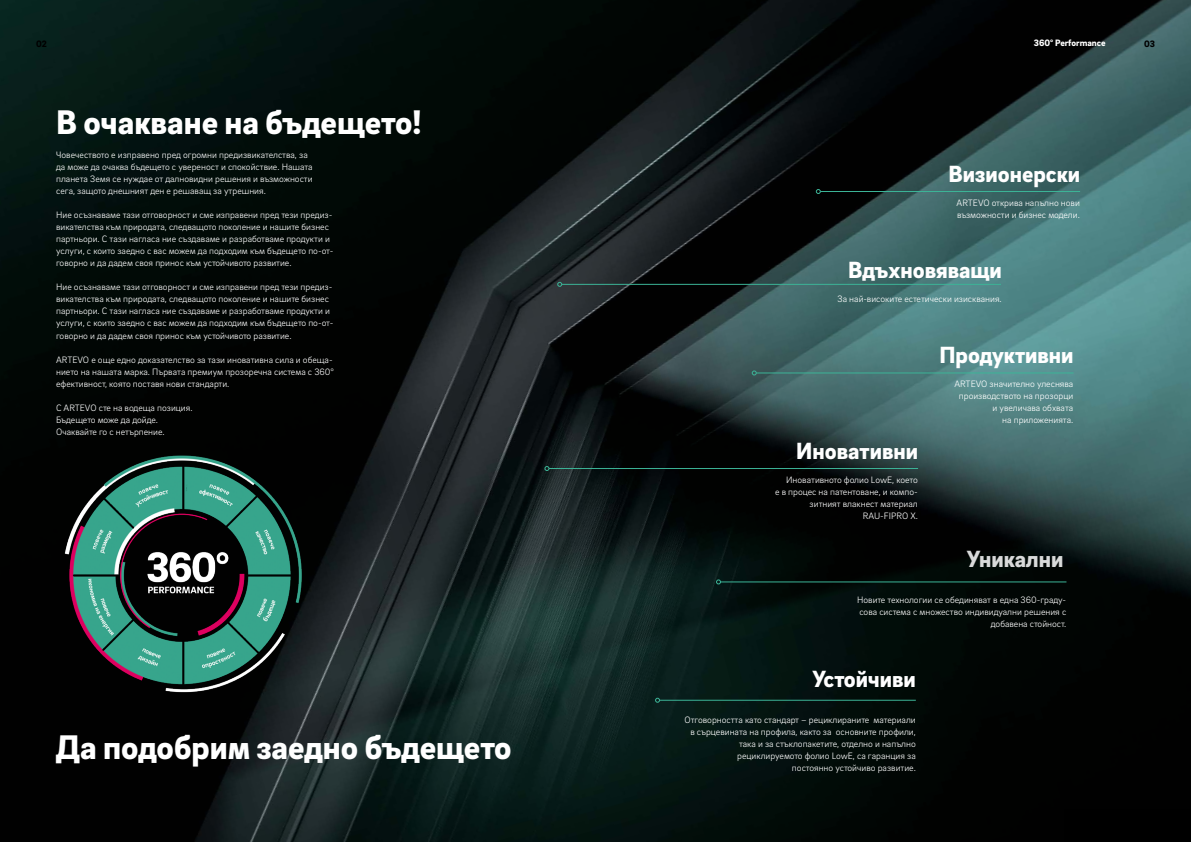
<style>
.page{position:relative;width:1191px;height:842px;background:#fff}
.page>*{position:absolute;margin:0;border:0;box-sizing:border-box;transform-origin:0 0}
._01__Headline_-_35pt{font:900 35px "Brix Sans";color:#fff}
._02__Headline_-_24pt{font:900 24px "Brix Sans";color:#fff}
._02__Headline_-_24pt-2{font:900 24px "Brix Sans";color:#d9dada}
._16__Body_text_-_9_5{font:300 9.5px/12px "Brix Sans";color:#fff}
.MP__Live_column_titl{font:900 9.5px "Brix Sans";color:#fff}
.MP__Page_numbers_-_9{font:900 9.5px "Brix Sans";color:#000}
</style>
<div class="page">
<img style="left:0;top:0;width:1191px;height:842px">
<div style="left:1064px;top:810px;width:127px;height:32px;background:#000"></div>
<img style="left:42px;top:438px;width:278px;height:278px">
<hr style="left:659px;top:700px;width:256px;height:1px;background:#3cb497">
<svg style="left:655px;top:698px;width:5px;height:5px"></svg>
<hr style="left:562px;top:284px;width:439px;height:1px;background:#3cb497">
<svg style="left:557px;top:282px;width:5px;height:5px"></svg>
<hr style="left:756px;top:372px;width:317px;height:1px;background:#3cb497">
<svg style="left:751px;top:370px;width:5px;height:5px"></svg>
<hr style="left:720px;top:581px;width:346px;height:1px;background:#3cb497">
<svg style="left:716px;top:579px;width:5px;height:5px"></svg>
<hr style="left:549px;top:468px;width:369px;height:1px;background:#3cb497">
<svg style="left:544px;top:466px;width:5px;height:5px"></svg>
<hr style="left:820px;top:191px;width:260px;height:1px;background:#3cb497">
<svg style="left:816px;top:189px;width:5px;height:5px"></svg>
<p class="MP__Page_numbers_-_9" style="left:36px;top:37px;width:12px">02</p>
<p class="MP__Live_column_titl" style="left:1033px;top:37px;width:73px">360° Performance</p>
<p class="MP__Page_numbers_-_9" style="left:1144px;top:37px;width:12px">03</p>
<p class="_01__Headline_-_35pt" style="left:56px;top:100px;width:367px">В очакване на бъдещето!</p>
<p class="_16__Body_text_-_9_5" style="left:56px;top:149px;width:258px">Човечеството е изправено пред огромни предизвикателства, за да може да очаква бъдещето с увереност и спокойствие. Нашата планета Земя се нуждае от далновидни решения и възможности сега, защото днешният ден е решаващ за утрешния.</p>
<p class="_16__Body_text_-_9_5" style="left:56px;top:209px;width:279px">Ние осъзнаваме тази отговорност и сме изправени пред тези предиз&shy;викателства към природата, следващото поколение и нашите бизнес партньори. С тази нагласа ние създаваме и разработваме продукти и услуги, с които заедно с вас можем да подходим към бъдещето по-от&shy;говорно и да дадем своя принос към устойчивото развитие.</p>
<p class="_16__Body_text_-_9_5" style="left:56px;top:281px;width:279px">Ние осъзнаваме тази отговорност и сме изправени пред тези предиз&shy;викателства към природата, следващото поколение и нашите бизнес партньори. С тази нагласа ние създаваме и разработваме продукти и услуги, с които заедно с вас можем да подходим към бъдещето по-от&shy;говорно и да дадем своя принос към устойчивото развитие.</p>
<p class="_16__Body_text_-_9_5" style="left:56px;top:353px;width:279px">ARTEVO е още едно доказателство за тази иновативна сила и обеща&shy;нието на нашата марка. Първата премиум прозоречна система с 360° ефективност, която поставя нови стандарти.</p>
<p class="_16__Body_text_-_9_5" style="left:56px;top:401px;width:138px">С ARTEVO сте на водеща позиция.<br>Бъдещето може да дойде.<br>Очаквайте го с нетърпение.</p>
<p class="_01__Headline_-_35pt" style="left:56px;top:724px;width:457px">Да подобрим заедно бъдещето</p>
<p class="_02__Headline_-_24pt" style="left:948px;top:159px;width:133px">Визионерски</p>
<p class="_16__Body_text_-_9_5" style="left:956px;top:197px;width:125px">ARTEVO открива напълно нови възможности и бизнес модели.</p>
<p class="_02__Headline_-_24pt" style="left:848px;top:255px;width:155px">Вдъхновяващи</p>
<p class="_16__Body_text_-_9_5" style="left:837px;top:293px;width:166px">За най-високите естетически изисквания.</p>
<p class="_02__Headline_-_24pt" style="left:939px;top:339px;width:136px">Продуктивни</p>
<p class="_02__Headline_-_24pt" style="left:796px;top:435px;width:123px">Иновативни</p>
<p class="_16__Body_text_-_9_5" style="left:775px;top:473px;width:144px;text-align:right">Иновативното фолио LowE, което<br>е в процес на патентоване, и компо&shy;зитният влакнест материал<br>RAU-FIPRO X.</p>
<p class="_16__Body_text_-_9_5" style="left:954px;top:377px;width:120px;text-align:right">ARTEVO значително улеснява производството на прозорци и увеличава обхвата<br>на приложенията.</p>
<p class="_02__Headline_-_24pt-2" style="left:966px;top:543px;width:98px">Уникални</p>
<p class="_16__Body_text_-_9_5" style="left:857px;top:593px;width:211px;text-align:right">Новите технологии се обединяват в една 360-граду&shy;сова система с множество индивидуални решения с добавена стойност.</p>
<p class="_02__Headline_-_24pt" style="left:812px;top:663px;width:105px">Устойчиви</p>
<p class="_16__Body_text_-_9_5" style="left:684px;top:713px;width:233px;text-align:right">Отговорността като стандарт – рециклираните материали в сърцевината на профила, както за основните профили, така и за стъклопакетите, отделно и напълно рециклируемото фолио LowE, са гаранция за<br>постоянно устойчиво развитие.</p>
</div>
